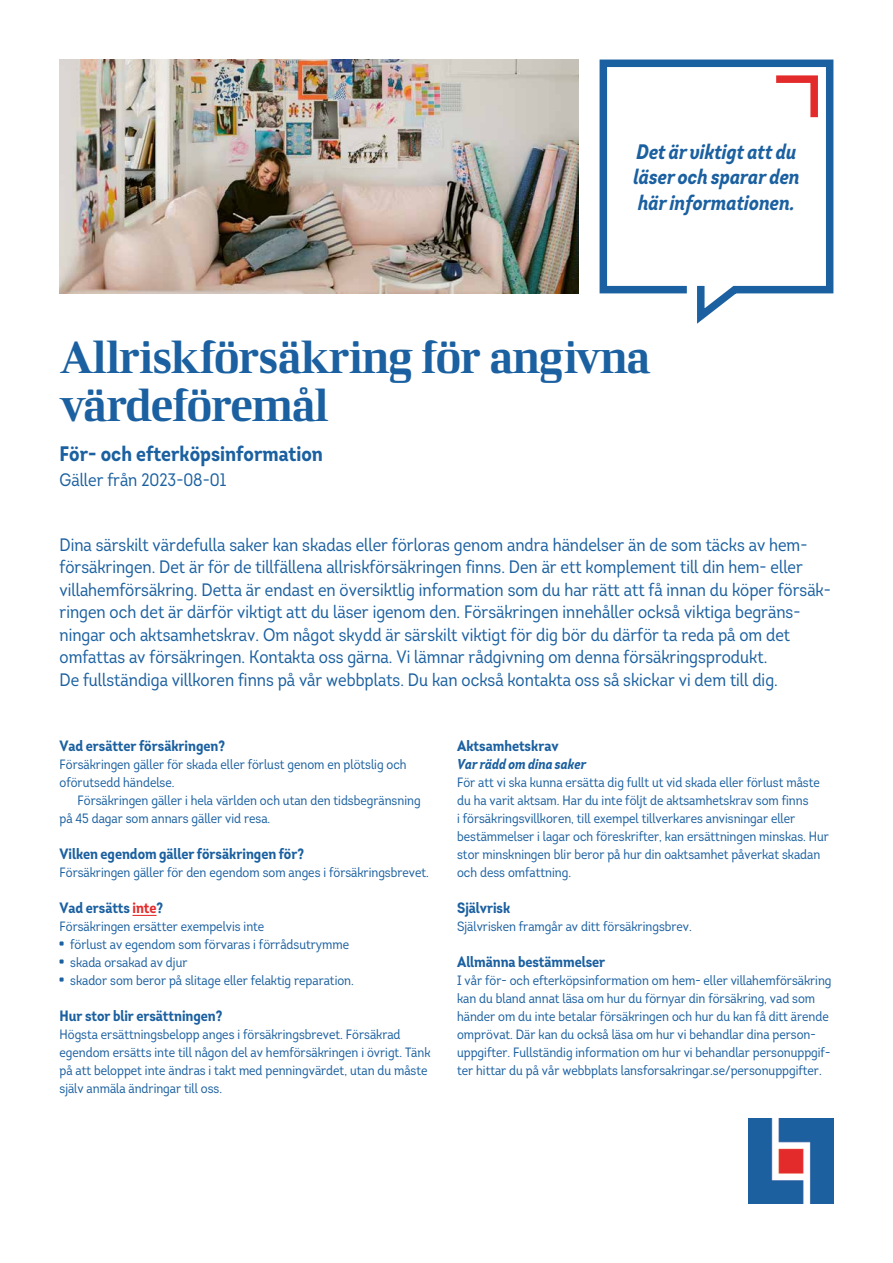
<style>
.page{position:relative;width:893px;height:1263px;background:#fff}
.page>*{position:absolute;margin:0;border:0;box-sizing:border-box;transform-origin:0 0}
.t1{font:45px/48px "LF Rubrik 2";letter-spacing:-.03em;color:#1b60a0}
.t2{font:italic 700 21px/25.5px "Intro Cond";color:#1b60a0}
.t3{font:700 21px "Intro Cond UDP";color:#1b60a0}
.t4{font:18px/22.5px "Intro Cond UDP";color:#1b60a0}
.t5{font:700 15px "Intro Cond UDP";color:#1b60a0}
.t6{font:italic 700 14.25px "Intro Cond UDP";color:#1b60a0}
.t7{font:13.5px/18px "Intro Cond UDP";color:#1b60a0}
.s1{color:#e42b2b}
</style>
<div class="page">
<img style="left:748px;top:1118px;width:85px;height:85px">
<svg style="left:132px;top:915px;width:25px;height:1px"></svg>
<svg style="left:60px;top:941px;width:4px;height:4px"></svg>
<svg style="left:60px;top:959px;width:4px;height:4px"></svg>
<svg style="left:60px;top:977px;width:4px;height:4px"></svg>
<img style="left:60px;top:60px;width:518px;height:233px">
<svg style="left:599px;top:59px;width:235px;height:265px"></svg>
<svg style="left:769px;top:72px;width:53px;height:53px"></svg>
<h2 class="t2" style="left:633px;top:139px;width:168px">Det är viktigt att du läser och sparar den här informationen.</h2>
<h1 class="t1" style="left:60px;top:332px;width:592px">Allriskförsäkring för angivna värdeföremål</h1>
<h2 class="t3" style="left:60px;top:440px;width:265px">För- och efterköpsinformation</h2>
<h3 class="t4" style="left:60px;top:468px;width:168px">Gäller från 2023-08-01</h3>
<p class="t4" style="left:60px;top:533px;width:773px">Dina särskilt värdefulla saker kan skadas eller förloras genom andra händelser än de som täcks av hem&shy;försäkringen. Det är för de tillfällena allriskförsäkringen finns. Den är ett komplement till din hem- eller villahemförsäkring. Detta är endast en översiktlig information som du har rätt att få innan du köper försäk&shy;ringen och det är därför viktigt att du läser igenom den. Försäkringen innehåller också viktiga begräns&shy;ningar och aktsamhetskrav. Om något skydd är särskilt viktigt för dig bör du därför ta reda på om det omfattas av försäkringen. Kontakta oss gärna. Vi lämnar rådgivning om denna försäkringsprodukt.<br>De fullständiga villkoren finns på vår webbplats. Du kan också kontakta oss så skickar vi dem till dig.</p>
<p class="t5" style="left:60px;top:736px;width:167px">Vad ersätter försäkringen?</p>
<p class="t7" style="left:60px;top:755px;width:349px">Försäkringen gäller för skada eller förlust genom en plötslig och oförutsedd händelse.</p>
<p class="t7" style="left:60px;top:791px;width:363px;text-indent:18px">Försäkringen gäller i hela världen och utan den tidsbegränsning på 45 dagar som annars gäller vid resa.</p>
<p class="t5" style="left:60px;top:844px;width:246px">Vilken egendom gäller försäkringen för?</p>
<p class="t7" style="left:60px;top:863px;width:371px">Försäkringen gäller för den egendom som anges i försäkringsbrevet.</p>
<p class="t5" style="left:60px;top:898px;width:105px">Vad ersätts <span class="s1">inte</span>?</p>
<p class="t7" style="left:70px;top:917px;width:285px;text-indent:-11px">Försäkringen ersätter exempelvis inte<br>förlust av egendom som förvaras i förrådsutrymme skada orsakad av djur<br>skador som beror på slitage eller felaktig reparation.</p>
<p class="t5" style="left:60px;top:1006px;width:164px">Hur stor blir ersättningen?</p>
<p class="t7" style="left:60px;top:1025px;width:372px">Högsta ersättningsbelopp anges i försäkringsbrevet. Försäkrad egendom ersätts inte till någon del av hemförsäkringen i övrigt. Tänk på att beloppet inte ändras i takt med penningvärdet, utan du måste själv anmäla ändringar till oss.</p>
<p class="t5" style="left:457px;top:736px;width:103px">Aktsamhetskrav</p>
<p class="t6" style="left:457px;top:755px;width:131px">Var rädd om dina saker</p>
<p class="t7" style="left:457px;top:773px;width:373px">För att vi ska kunna ersätta dig fullt ut vid skada eller förlust måste du ha varit aktsam. Har du inte följt de aktsamhetskrav som finns<br>i försäkringsvillkoren, till exempel tillverkares anvisningar eller bestämmelser i lagar och föreskrifter, kan ersättningen minskas. Hur stor minskningen blir beror på hur din oaktsamhet påverkat skadan och dess omfattning.</p>
<p class="t5" style="left:457px;top:898px;width:55px">Självrisk</p>
<p class="t7" style="left:457px;top:917px;width:236px">Självrisken framgår av ditt försäkringsbrev.</p>
<p class="t5" style="left:457px;top:952px;width:150px">Allmänna bestämmelser</p>
<p class="t7" style="left:457px;top:971px;width:376px">I vår för- och efterköpsinformation om hem- eller villahemförsäkring kan du bland annat läsa om hur du förnyar din försäkring, vad som händer om du inte betalar försäkringen och hur du kan få ditt ärende omprövat. Där kan du också läsa om hur vi behandlar dina person&shy;uppgifter. Fullständig information om hur vi behandlar personuppgif&shy;ter hittar du på vår webbplats lansforsakringar.se/personuppgifter.</p>
</div>
